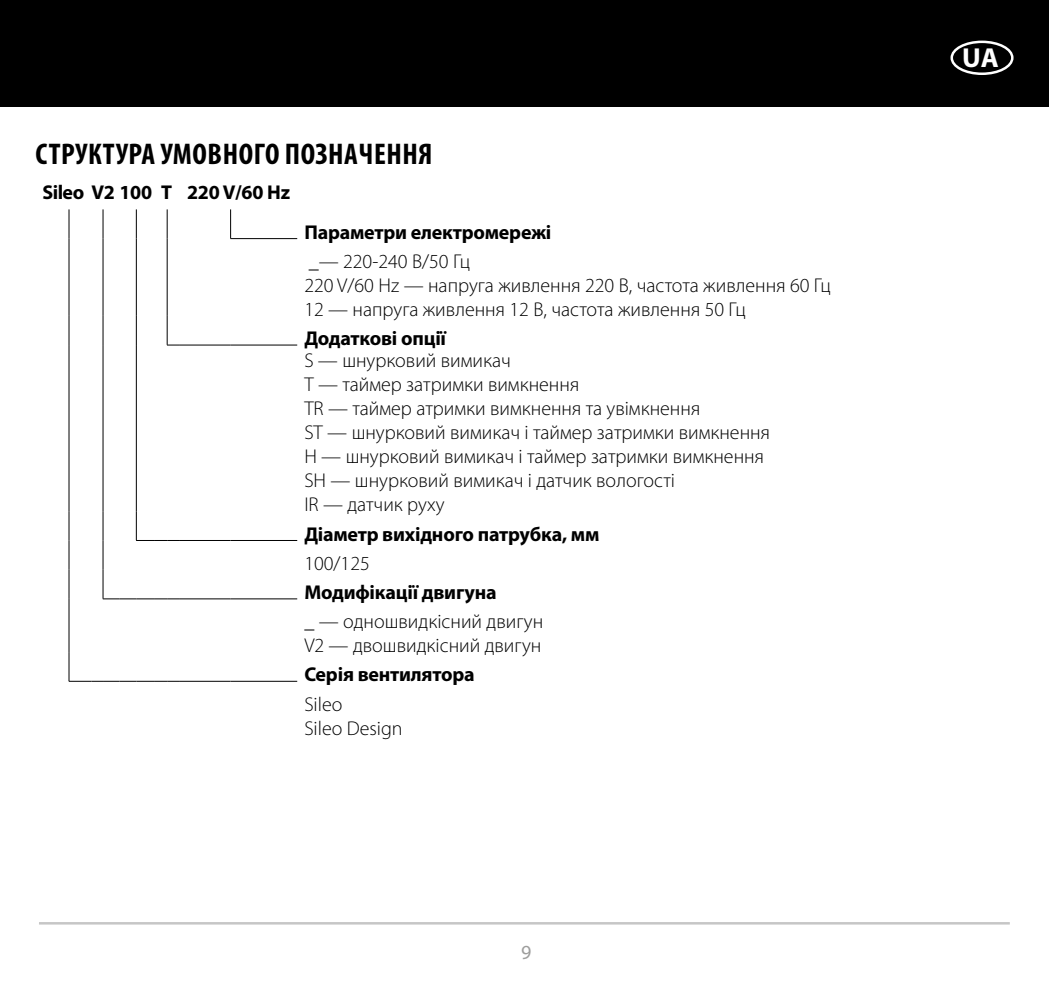
<style>
.page{position:relative;width:1049px;height:993px;background:#fff}
.page>*{position:absolute;margin:0;border:0;box-sizing:border-box;transform-origin:0 0}
.t1{font:700 condensed 30px "Myriad Pro";letter-spacing:.02em;color:#000}
.t2{font:700 27.5px "Myriad Pro";color:#fff}
.t3{font:300 20px/24px "Myriad Pro";color:#000}
.t4{font:700 20px "Myriad Pro";letter-spacing:-.01em;color:#000}
.t5{font:20px "Myriad Pro";color:#9d9d9c}
</style>
<div class="page">
<div style="left:0;top:0;width:1049px;height:106px;background:#000"></div>
<div style="left:950px;top:41px;width:63px;height:34px;border:2px solid #fff;border-radius:50%"></div>
<hr style="left:39px;top:921px;width:971px;height:3px;background:#c6c6c6">
<hr style="left:180px;top:344px;width:51px;height:1px;background:#000">
<hr style="left:231px;top:344px;width:66px;height:1px;background:#000">
<svg style="left:167px;top:316px;width:13px;height:29px"></svg>
<hr style="left:230px;top:238px;width:67px;height:1px;background:#000">
<svg style="left:136px;top:209px;width:1px;height:29px"></svg>
<hr style="left:136px;top:238px;width:1px;height:78px;background:#000">
<svg style="left:136px;top:316px;width:1px;height:29px"></svg>
<hr style="left:136px;top:345px;width:1px;height:166px;background:#000">
<svg style="left:103px;top:209px;width:1px;height:29px"></svg>
<hr style="left:103px;top:238px;width:1px;height:78px;background:#000">
<svg style="left:103px;top:316px;width:1px;height:29px"></svg>
<hr style="left:103px;top:345px;width:1px;height:166px;background:#000">
<hr style="left:180px;top:540px;width:51px;height:1px;background:#000">
<hr style="left:231px;top:540px;width:66px;height:1px;background:#000">
<svg style="left:103px;top:511px;width:77px;height:88px"></svg>
<hr style="left:180px;top:598px;width:51px;height:1px;background:#000">
<hr style="left:231px;top:598px;width:66px;height:1px;background:#000">
<svg style="left:69px;top:209px;width:1px;height:29px"></svg>
<hr style="left:69px;top:238px;width:1px;height:78px;background:#000">
<svg style="left:69px;top:316px;width:1px;height:29px"></svg>
<hr style="left:69px;top:345px;width:1px;height:166px;background:#000">
<svg style="left:69px;top:511px;width:1px;height:87px"></svg>
<hr style="left:69px;top:598px;width:1px;height:54px;background:#000">
<svg style="left:230px;top:209px;width:1px;height:29px"></svg>
<svg style="left:167px;top:209px;width:1px;height:29px"></svg>
<hr style="left:167px;top:238px;width:1px;height:78px;background:#000">
<svg style="left:69px;top:652px;width:111px;height:29px"></svg>
<hr style="left:180px;top:680px;width:51px;height:1px;background:#000">
<hr style="left:231px;top:680px;width:66px;height:1px;background:#000">
<h1 class="t1" style="left:36px;top:135px;width:398px">СТРУКТУРА УМОВНОГО ПОЗНАЧЕННЯ</h1>
<p class="t4" style="left:42px;top:179px;width:249px">Sileo V2 100 Т 220 V/60 Hz</p>
<p class="t4" style="left:304px;top:219px;width:249px">Параметри електромережі</p>
<p class="t3" style="left:304px;top:249px;width:528px">_— 220-240 В/50 Гц<br>220 V/60 Hz — напруга живлення 220 В, частота живлення 60 Гц<br>12 — напруга живлення 12 В, частота живлення 50 Гц</p>
<p class="t4" style="left:304px;top:325px;width:143px">Додаткові опції</p>
<p class="t3" style="left:304px;top:349px;width:467px">S — шнурковий вимикач<br>Т — таймер затримки вимкнення<br>ТR — таймер атримки вимкнення та увімкнення<br>SТ — шнурковий вимикач і таймер затримки вимкнення H — шнурковий вимикач і таймер затримки вимкнення SH — шнурковий вимикач і датчик вологості<br>IR — датчик руху</p>
<p class="t4" style="left:304px;top:520px;width:297px">Діаметр вихідного патрубка, мм</p>
<p class="t3" style="left:304px;top:551px;width:67px">100/125</p>
<p class="t4" style="left:304px;top:579px;width:194px">Модифікації двигуна</p>
<p class="t3" style="left:304px;top:609px;width:240px">_ — одношвидкісний двигун<br>V2 — двошвидкісний двигун</p>
<p class="t4" style="left:304px;top:661px;width:172px">Серія вентилятора</p>
<p class="t3" style="left:304px;top:692px;width:100px">Sileo<br>Sileo Design</p>
<p class="t5" style="left:521px;top:939px;width:12px">9</p>
<h2 class="t2" style="left:962px;top:40px;width:38px">UA</h2>
</div>
